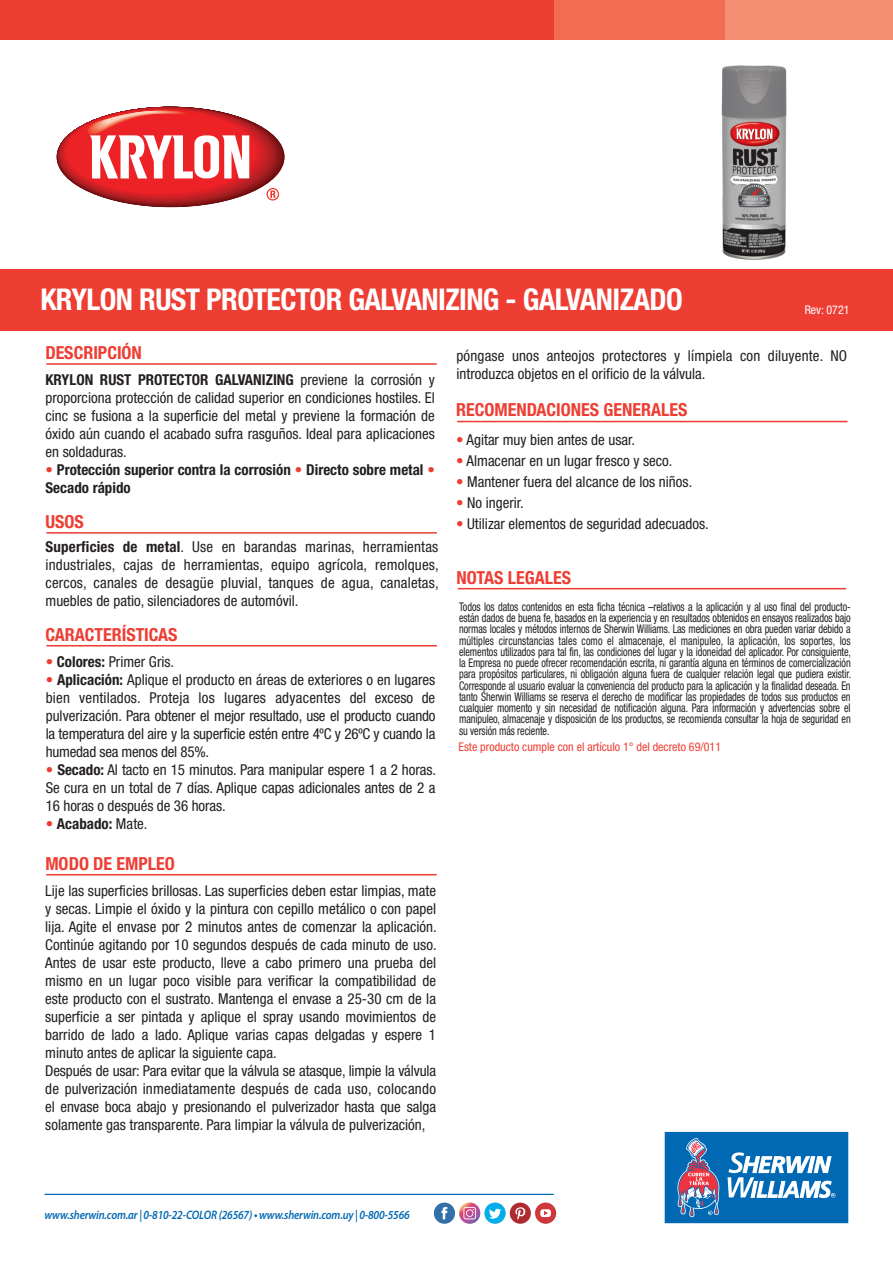
<style>
.page{position:relative;width:893px;height:1263px;background:#fff}
.page>*{position:absolute;margin:0;border:0;box-sizing:border-box;transform-origin:0 0}
.t1{font:700 condensed 30px "Helvetica Neue";letter-spacing:-.02em;color:#fff}
.t2{font:700 condensed 18px "Helvetica Neue";color:#ee3e34}
.t3{font:condensed 15px/18px "Helvetica Neue";color:#231f20;text-align:justify}
.t4{font:700 condensed 15px/18px "Helvetica Neue";color:#231f20}
.t5{font:italic 600 12.3px "Myriad Pro";letter-spacing:-.015em;color:#0168b3;scale:.88 1}
.t6{font:condensed 12px/11.2px "Helvetica Neue";letter-spacing:-.01em;color:#231f20;text-align:justify;scale:.85 1}
.t7{font:condensed 12px "Helvetica Neue";color:#ee3e34}
.t8{font:condensed 12px "Helvetica Neue";color:#fff}
.s1{font-weight:700}
.s2{color:#ee3e34}
.s3{font-weight:400;color:#ee3e34}
.s4{font-weight:400}
</style>
<div class="page">
<div style="left:0;top:269px;width:893px;height:61px;background:#ee3e34"></div>
<div style="left:699px;top:0;width:194px;height:39px;background:#f58f74"></div>
<div style="left:0;top:0;width:597px;height:39px;background:#ee3e34"></div>
<div style="left:554px;top:0;width:170px;height:39px;background:#f26b53"></div>
<hr style="left:46px;top:532px;width:391px;height:2px;background:#ee3e34">
<hr style="left:46px;top:645px;width:391px;height:1px;background:#ee3e34">
<hr style="left:46px;top:874px;width:391px;height:1px;background:#ee3e34">
<hr style="left:457px;top:421px;width:391px;height:1px;background:#ee3e34">
<hr style="left:46px;top:363px;width:391px;height:2px;background:#ee3e34">
<img style="left:721px;top:65px;width:66px;height:195px">
<svg style="left:267px;top:188px;width:12px;height:13px"></svg>
<div style="left:66px;top:110px;width:190px;height:84px;background:#ed2226;border-radius:50%"></div>
<svg style="left:82px;top:106px;width:167px;height:72px"></svg>
<hr style="left:458px;top:588px;width:388px;height:1px;background:#ee3e34">
<svg style="left:665px;top:1131px;width:183px;height:93px;background:#3a81bb"></svg>
<hr style="left:44px;top:1194px;width:510px;height:1px;background:#0168b3">
<div style="left:535px;top:1202px;width:21px;height:22px;background:#cf373b;border-radius:50%"></div>
<div style="left:540px;top:1209px;width:11px;height:8px;background:#fff;border-radius:3px"></div>
<svg style="left:544px;top:1211px;width:4px;height:4px"></svg>
<div style="left:510px;top:1202px;width:21px;height:22px;background:#af2b30;border-radius:50%"></div>
<svg style="left:515px;top:1207px;width:10px;height:13px"></svg>
<svg style="left:484px;top:1202px;width:22px;height:22px"></svg>
<svg style="left:489px;top:1209px;width:12px;height:10px"></svg>
<svg style="left:459px;top:1202px;width:21px;height:22px"></svg>
<svg style="left:463px;top:1207px;width:13px;height:12px"></svg>
<div style="left:434px;top:1202px;width:21px;height:22px;background:#3270aa;border-radius:50%"></div>
<svg style="left:441px;top:1207px;width:6px;height:12px"></svg>
<h1 class="t1" style="left:40px;top:281px;width:644px">KRYLON RUST PROTECTOR GALVANIZING - GALVANIZADO</h1>
<p class="t8" style="left:805px;top:303px;width:46px">Rev: 0721</p>
<p class="t2" style="left:45px;top:342px;width:98px">DESCRIPCIÓN</p>
<p class="t3" style="left:46px;top:371px;width:391px"><span class="s1">KRYLON RUST PROTECTOR GALVANIZING</span> previene la corrosión y proporciona protección de calidad superior en condiciones hostiles. El cinc se fusiona a la superficie del metal y previene la formación de óxido aún cuando el acabado sufra rasguños. Ideal para aplicaciones en soldaduras.</p>
<p class="t4" style="left:46px;top:461px;width:391px"><span class="s2">•</span> Protección superior contra la corrosión <span class="s2">•</span> Directo sobre metal <span class="s2">•<br></span>Secado rápido</p>
<p class="t2" style="left:45px;top:511px;width:40px">USOS</p>
<p class="t3" style="left:46px;top:538px;width:395px"><span class="s1">Superficies de metal</span>. Use en barandas marinas, herramientas industriales, cajas de herramientas, equipo agrícola, remolques, cercos, canales de desagüe pluvial, tanques de agua, canaletas, muebles de patio, silenciadores de automóvil.</p>
<p class="t2" style="left:45px;top:623px;width:134px">CARACTERÍSTICAS</p>
<p class="t3" style="left:46px;top:653px;width:130px"><span class="s2">•</span> <span class="s1">Colores:</span> Primer Gris.</p>
<p class="t3" style="left:46px;top:671px;width:391px"><span class="s2">•</span> <span class="s1">Aplicación:</span> Aplique el producto en áreas de exteriores o en lugares bien ventilados. Proteja los lugares adyacentes del exceso de pulverización. Para obtener el mejor resultado, use el producto cuando la temperatura del aire y la superficie estén entre 4ºC y 26ºC y cuando la humedad sea menos del 85%.</p>
<p class="t3" style="left:46px;top:761px;width:392px"><span class="s2">•</span> <span class="s1">Secado:</span> Al tacto en 15 minutos. Para manipular espere 1 a 2 horas.<br>Se cura en un total de 7 días. Aplique capas adicionales antes de 2 a 16 horas o después de 36 horas.</p>
<p class="t4" style="left:46px;top:814px;width:103px"><span class="s3">•</span> Acabado: <span class="s4">Mate.</span></p>
<p class="t2" style="left:45px;top:852px;width:131px">MODO DE EMPLEO</p>
<p class="t3" style="left:45px;top:882px;width:393px;text-align:left">Lije las superficies brillosas. Las superficies deben estar limpias, mate y secas. Limpie el óxido y la pintura con cepillo metálico o con papel lija. Agite el envase por 2 minutos antes de comenzar la aplicación.<br>Continúe agitando por 10 segundos después de cada minuto de uso.<br>Antes de usar este producto, lleve a cabo primero una prueba del mismo en un lugar poco visible para verificar la compatibilidad de este producto con el sustrato. Mantenga el envase a 25-30 cm de la superficie a ser pintada y aplique el spray usando movimientos de barrido de lado a lado. Aplique varias capas delgadas y espere 1 minuto antes de aplicar la siguiente capa.<br>Después de usar: Para evitar que la válvula se atasque, limpie la válvula de pulverización inmediatamente después de cada uso, colocando el envase boca abajo y presionando el pulverizador hasta que salga solamente gas transparente. Para limpiar la válvula de pulverización,</p>
<p class="t3" style="left:456px;top:347px;width:392px">póngase unos anteojos protectores y límpiela con diluyente. NO introduzca objetos en el orificio de la válvula.</p>
<p class="t2" style="left:456px;top:399px;width:233px">RECOMENDACIONES GENERALES</p>
<p class="t3" style="left:456px;top:431px;width:181px"><span class="s2">•</span> Agitar muy bien antes de usar.</p>
<p class="t3" style="left:456px;top:452px;width:218px"><span class="s2">•</span> Almacenar en un lugar fresco y seco.</p>
<p class="t3" style="left:456px;top:473px;width:238px"><span class="s2">•</span> Mantener fuera del alcance de los niños.</p>
<p class="t3" style="left:456px;top:494px;width:69px"><span class="s2">•</span> No ingerir.</p>
<p class="t3" style="left:456px;top:515px;width:254px"><span class="s2">•</span> Utilizar elementos de seguridad adecuados.</p>
<p class="t2" style="left:457px;top:566px;width:116px">NOTAS LEGALES</p>
<p class="t6" style="left:459px;top:601px;width:463px">Todos los datos contenidos en esta ficha técnica –relativos a la aplicación y al uso final del producto&shy;están dados de buena fe, basados en la experiencia y en resultados obtenidos en ensayos realizados bajo normas locales y métodos internos de Sherwin Williams. Las mediciones en obra pueden variar debido a múltiples circunstancias tales como el almacenaje, el manipuleo, la aplicación, los soportes, los elementos utilizados para tal fin, las condiciones del lugar y la idoneidad del aplicador. Por consiguiente, la Empresa no puede ofrecer recomendación escrita, ni garantía alguna en términos de comercialización para propósitos particulares, ni obligación alguna fuera de cualquier relación legal que pudiera existir.<br>Corresponde al usuario evaluar la conveniencia del producto para la aplicación y la finalidad deseada. En tanto Sherwin Williams se reserva el derecho de modificar las propiedades de todos sus productos en cualquier momento y sin necesidad de notificación alguna. Para información y advertencias sobre el manipuleo, almacenaje y disposición de los productos, se recomienda consultar la hoja de seguridad en su versión más reciente.</p>
<p class="t7" style="left:458px;top:740px;width:264px">Este producto cumple con el artículo 1° del decreto 69/011</p>
<p class="t5" style="left:44px;top:1207px;width:417px">www.sherwin.com.ar | 0-810-22-COLOR (26567) • www.sherwin.com.uy | 0-800-5566</p>
</div>
